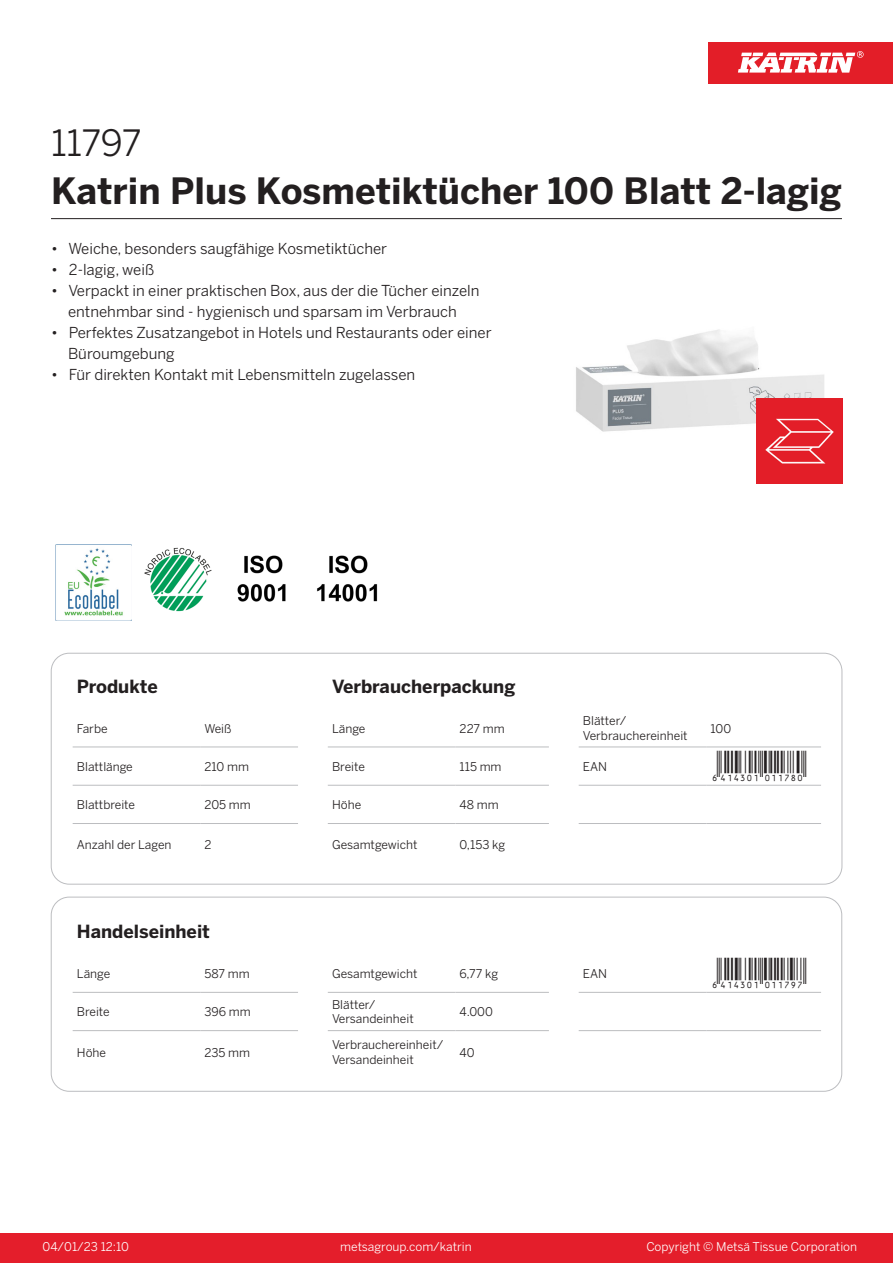
<style>
.page{position:relative;width:893px;height:1263px;background:#fff}
.page>*{position:absolute;margin:0;border:0;box-sizing:border-box;transform-origin:0 0}
.Product_Name{font:700 36px "Benton Sans";color:#231f20}
.External_material_co{font:36px "Benton Sans";letter-spacing:-.015em;color:#231f20}
.T_EAN{font:30px "Viisas EAN Matala";color:#231f20}
.T_TableHeader{font:700 18px "Benton Sans";color:#231f20}
.MarketingBullets{font:15px/21px "Benton Sans";color:#231f20;text-align:center}
.T_TableBody{font:12px/14.4px "Benton Sans";color:#231f20}
.t1{font:12px "Benton Sans";color:#fff}
</style>
<div class="page">
<div style="left:0;top:1233px;width:893px;height:30px;background:#e41e2b"></div>
<div style="left:708px;top:43px;width:185px;height:41px;background:#e31e28"></div>
<svg style="left:738px;top:51px;width:126px;height:22px"></svg>
<hr style="left:73px;top:747px;width:127px;height:1px;background:#bcbdc0">
<hr style="left:200px;top:747px;width:98px;height:1px;background:#bcbdc0">
<hr style="left:328px;top:747px;width:127px;height:1px;background:#bcbdc0">
<hr style="left:455px;top:747px;width:94px;height:1px;background:#bcbdc0">
<hr style="left:579px;top:747px;width:127px;height:1px;background:#bcbdc0">
<hr style="left:706px;top:747px;width:115px;height:1px;background:#bcbdc0">
<hr style="left:73px;top:785px;width:127px;height:1px;background:#bcbdc0">
<hr style="left:200px;top:785px;width:98px;height:1px;background:#bcbdc0">
<hr style="left:328px;top:785px;width:127px;height:1px;background:#bcbdc0">
<hr style="left:455px;top:785px;width:94px;height:1px;background:#bcbdc0">
<hr style="left:579px;top:785px;width:127px;height:1px;background:#bcbdc0">
<hr style="left:706px;top:785px;width:115px;height:1px;background:#bcbdc0">
<hr style="left:73px;top:823px;width:127px;height:1px;background:#bcbdc0">
<hr style="left:200px;top:823px;width:98px;height:1px;background:#bcbdc0">
<hr style="left:328px;top:823px;width:127px;height:1px;background:#bcbdc0">
<hr style="left:455px;top:823px;width:94px;height:1px;background:#bcbdc0">
<hr style="left:579px;top:823px;width:127px;height:1px;background:#bcbdc0">
<hr style="left:706px;top:823px;width:115px;height:1px;background:#bcbdc0">
<div style="left:51px;top:653px;width:791px;height:231px;border:1px solid #bcbdc0;border-radius:18px"></div>
<hr style="left:73px;top:992px;width:127px;height:1px;background:#bcbdc0">
<hr style="left:200px;top:992px;width:98px;height:1px;background:#bcbdc0">
<hr style="left:328px;top:992px;width:127px;height:1px;background:#bcbdc0">
<hr style="left:455px;top:992px;width:94px;height:1px;background:#bcbdc0">
<hr style="left:579px;top:992px;width:127px;height:1px;background:#bcbdc0">
<hr style="left:706px;top:992px;width:115px;height:1px;background:#bcbdc0">
<hr style="left:73px;top:1030px;width:127px;height:1px;background:#bcbdc0">
<hr style="left:200px;top:1030px;width:98px;height:1px;background:#bcbdc0">
<hr style="left:328px;top:1030px;width:127px;height:1px;background:#bcbdc0">
<hr style="left:455px;top:1030px;width:94px;height:1px;background:#bcbdc0">
<hr style="left:579px;top:1030px;width:127px;height:1px;background:#bcbdc0">
<hr style="left:706px;top:1030px;width:115px;height:1px;background:#bcbdc0">
<div style="left:51px;top:897px;width:791px;height:194px;border:1px solid #bcbdc0;border-radius:18px"></div>
<img style="left:576px;top:329px;width:248px;height:155px">
<img style="left:55px;top:544px;width:77px;height:77px">
<img style="left:144px;top:547px;width:68px;height:65px">
<img style="left:237px;top:555px;width:49px;height:47px">
<img style="left:317px;top:555px;width:61px;height:47px">
<img style="left:757px;top:398px;width:85px;height:86px">
<hr style="left:51px;top:218px;width:791px;height:1px;background:#231f20">
<p class="External_material_co" style="left:51px;top:121px;width:92px">11797</p>
<p class="Product_Name" style="left:51px;top:168px;width:792px">Katrin Plus Kosmetiktücher 100 Blatt 2-lagig</p>
<p class="MarketingBullets" style="left:51px;top:238px;width:338px">• Weiche, besonders saugfähige Kosmetiktücher</p>
<p class="MarketingBullets" style="left:51px;top:259px;width:105px">• 2-lagig, weiß</p>
<p class="MarketingBullets" style="left:51px;top:280px;width:430px">• Verpackt in einer praktischen Box, aus der die Tücher einzeln entnehmbar sind - hygienisch und sparsam im Verbrauch</p>
<p class="MarketingBullets" style="left:68px;top:322px;width:425px;text-align:left;text-indent:-17px">• Perfektes Zusatzangebot in Hotels und Restaurants oder einer<br>Büroumgebung</p>
<p class="MarketingBullets" style="left:51px;top:364px;width:366px">• Für direkten Kontakt mit Lebensmitteln zugelassen</p>
<p class="T_TableHeader" style="left:77px;top:675px;width:82px">Produkte</p>
<p class="T_TableHeader" style="left:332px;top:675px;width:185px">Verbraucherpackung</p>
<p class="T_TableBody" style="left:77px;top:721px;width:32px">Farbe</p>
<p class="T_TableBody" style="left:204px;top:721px;width:29px">Weiß</p>
<p class="T_TableBody" style="left:332px;top:721px;width:35px">Länge</p>
<p class="T_TableBody" style="left:460px;top:721px;width:47px">227 mm</p>
<p class="T_TableBody" style="left:583px;top:714px;width:45px">Blätter/</p>
<p class="T_TableBody" style="left:583px;top:728px;width:106px">Verbrauchereinheit</p>
<p class="T_TableBody" style="left:710px;top:721px;width:22px">100</p>
<p class="T_TableBody" style="left:77px;top:759px;width:57px">Blattlänge</p>
<p class="T_TableBody" style="left:204px;top:759px;width:46px">210 mm</p>
<p class="T_TableBody" style="left:332px;top:759px;width:34px">Breite</p>
<p class="T_TableBody" style="left:460px;top:759px;width:43px">115 mm</p>
<p class="T_TableBody" style="left:583px;top:759px;width:26px">EAN</p>
<p class="T_EAN" style="left:710px;top:751px;width:97px">*6414301011780*</p>
<p class="T_TableBody" style="left:77px;top:797px;width:60px">Blattbreite</p>
<p class="T_TableBody" style="left:204px;top:797px;width:48px">205 mm</p>
<p class="T_TableBody" style="left:332px;top:797px;width:31px">Höhe</p>
<p class="T_TableBody" style="left:460px;top:797px;width:41px">48 mm</p>
<p class="T_TableBody" style="left:77px;top:838px;width:96px">Anzahl der Lagen</p>
<p class="T_TableBody" style="left:204px;top:838px;width:9px">2</p>
<p class="T_TableBody" style="left:332px;top:838px;width:87px">Gesamtgewicht</p>
<p class="T_TableBody" style="left:460px;top:838px;width:47px">0,153 kg</p>
<p class="T_TableHeader" style="left:77px;top:921px;width:135px">Handelseinheit</p>
<p class="T_TableBody" style="left:77px;top:966px;width:35px">Länge</p>
<p class="T_TableBody" style="left:204px;top:966px;width:47px">587 mm</p>
<p class="T_TableBody" style="left:332px;top:966px;width:87px">Gesamtgewicht</p>
<p class="T_TableBody" style="left:460px;top:966px;width:40px">6,77 kg</p>
<p class="T_TableBody" style="left:583px;top:966px;width:26px">EAN</p>
<p class="T_EAN" style="left:710px;top:958px;width:97px">*6414301011797*</p>
<p class="T_TableBody" style="left:77px;top:1005px;width:34px">Breite</p>
<p class="T_TableBody" style="left:204px;top:1005px;width:48px">396 mm</p>
<p class="T_TableBody" style="left:332px;top:997px;width:45px">Blätter/</p>
<p class="T_TableBody" style="left:332px;top:1012px;width:83px">Versandeinheit</p>
<p class="T_TableBody" style="left:460px;top:1005px;width:35px">4.000</p>
<p class="T_TableBody" style="left:77px;top:1045px;width:31px">Höhe</p>
<p class="T_TableBody" style="left:204px;top:1045px;width:47px">235 mm</p>
<p class="T_TableBody" style="left:332px;top:1038px;width:113px">Verbrauchereinheit/<br>Versandeinheit</p>
<p class="T_TableBody" style="left:460px;top:1045px;width:17px">40</p>
<p class="t1" style="left:43px;top:1239px;width:88px">04/01/23 12:10</p>
<p class="t1" style="left:340px;top:1239px;width:133px">metsagroup.com/katrin</p>
<p class="t1" style="left:646px;top:1239px;width:212px">Copyright © Metsä Tissue Corporation</p>
</div>
